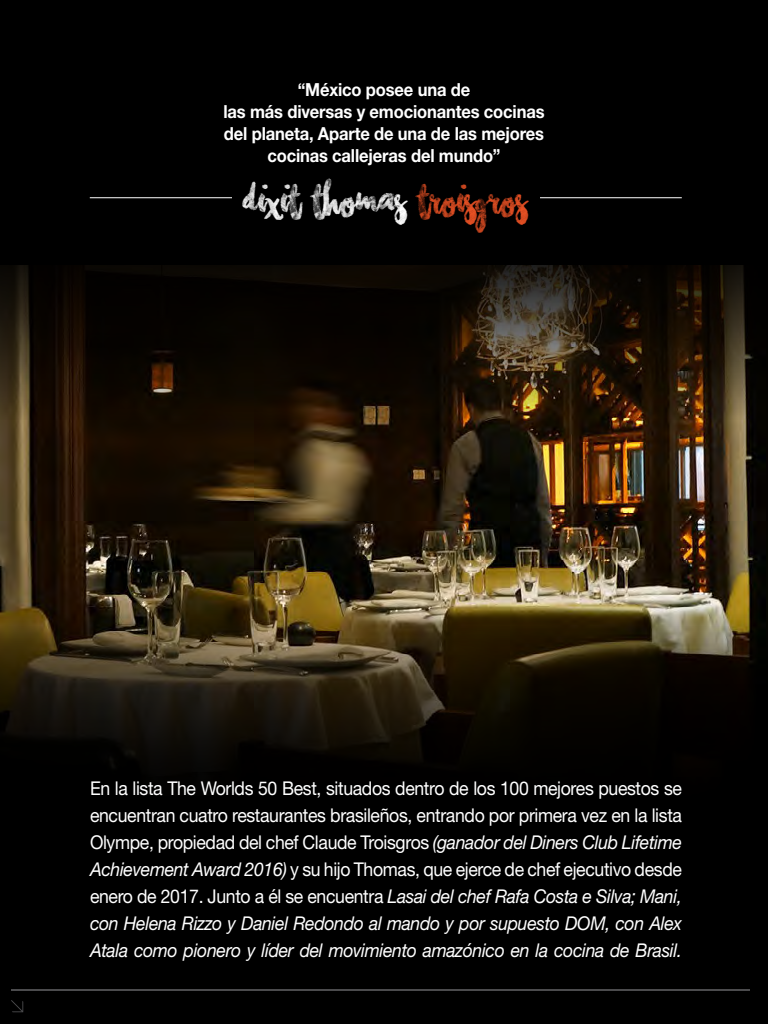
<style>
.page{position:relative;width:768px;height:1024px;background:#000}
.page>*{position:absolute;margin:0;border:0;box-sizing:border-box;transform-origin:0 0}
.t1{font:51.2px "Chasing Embers";color:#fff;scale:.94 1}
.t2{font:19px/27px "Helvetica Neue";letter-spacing:-.02em;color:#fff;text-align:justify;scale:.93 1}
.t3{font:700 18px/22px "Helvetica Neue";letter-spacing:-.01em;color:#fff;text-align:center;scale:.92 1}
.s1{color:#e95124}
.s2{font-style:italic}
</style>
<div class="page">
<img style="left:0;top:420px;width:766px;height:190px">
<svg style="left:11px;top:1000px;width:12px;height:12px"></svg>
<hr style="left:11px;top:989px;width:739px;height:2px;background:#4b4b4d">
<svg style="left:0;top:610px;width:755px;height:157px"></svg>
<svg style="left:0;top:265px;width:753px;height:155px;fill:#0f0801"></svg>
<hr style="left:90px;top:197px;width:592px;height:1px;background:#fff">
<div style="left:232px;top:182px;width:308px;height:32px;background:#000"></div>
<p class="t3" style="left:223px;top:78px;width:351px">“México posee una de<br>las más diversas y emocionantes cocinas del planeta, Aparte de una de las mejores cocinas callejeras del mundo”</p>
<h1 class="t1" style="left:244px;top:178px;width:303px">dixit THOMAS <span class="s1">TROISGROS</span></h1>
<p class="t2" style="left:90px;top:774px;width:638px">En la lista The Worlds 50 Best, situados dentro de los 100 mejores puestos se encuentran cuatro restaurantes brasileños, entrando por primera vez en la lista Olympe, propiedad del chef Claude Troisgros <span class="s2">(ganador del Diners Club Lifetime Achievement Award 2016)</span> y su hijo Thomas, que ejerce de chef ejecutivo desde enero de 2017. Junto a él se encuentra <span class="s2">Lasai del chef Rafa Costa e Silva; Mani, con Helena Rizzo y Daniel Redondo al mando y por supuesto DOM, con Alex Atala como pionero y líder del movimiento amazónico en la cocina de Brasil.</span></p>
</div>
